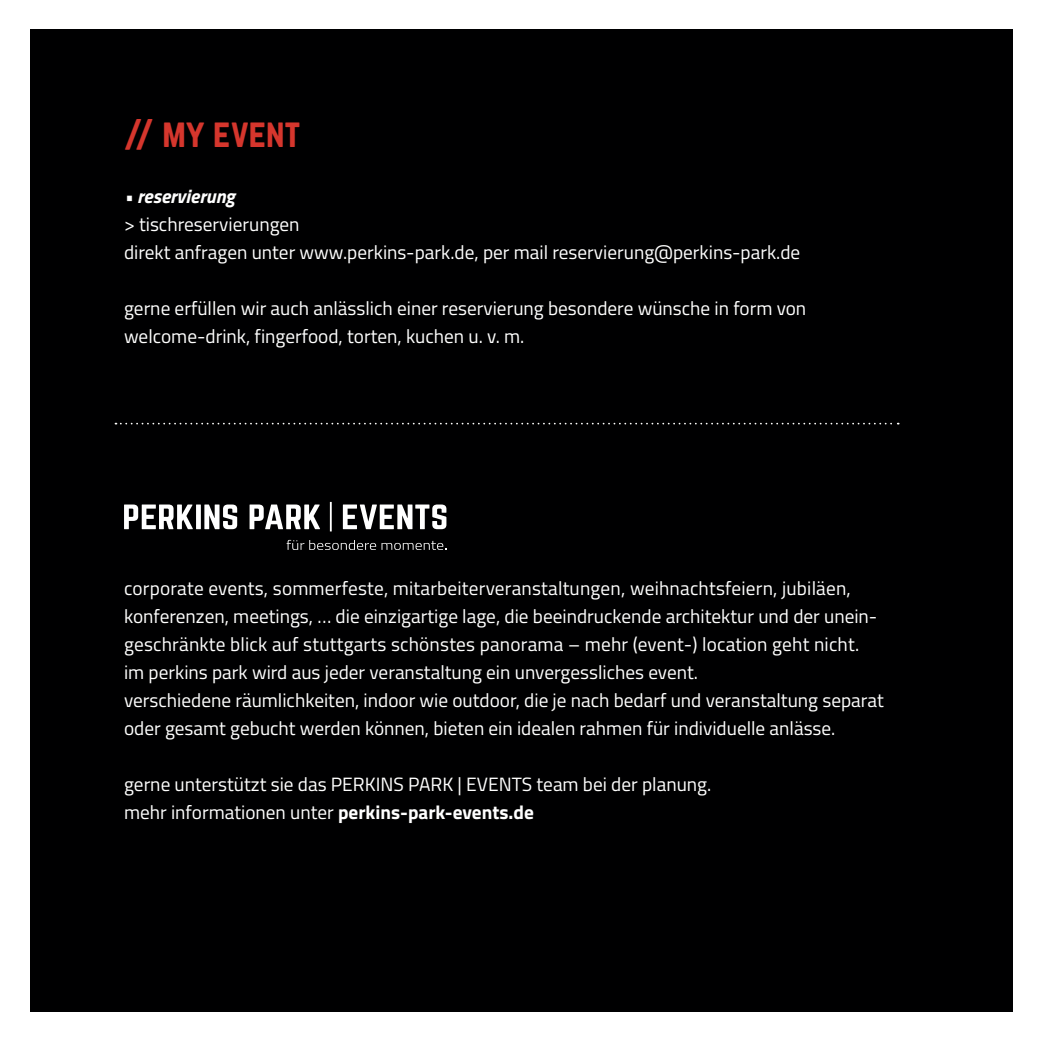
<style>
.page{position:relative;width:1042px;height:1042px;background:#fff}
.page>*{position:absolute;margin:0;border:0;box-sizing:border-box;transform-origin:0 0}
.t1{font:35px "Norwester";color:#d5362d}
.t2{font:19.25px/28px "Titillium";color:#fff}
.t3{font:italic 700 19.25px "Titillium";color:#fff}
.s1{font-weight:700}
</style>
<div class="page">
<div style="left:30px;top:30px;width:982px;height:982px;background:#000001"></div>
<svg style="left:124px;top:504px;width:69px;height:25px"></svg>
<div style="left:196px;top:504px;width:5px;height:25px;background:#fff"></div>
<svg style="left:204px;top:504px;width:33px;height:25px"></svg>
<svg style="left:250px;top:504px;width:70px;height:25px"></svg>
<svg style="left:343px;top:504px;width:103px;height:25px"></svg>
<hr style="left:330px;top:502px;width:2px;height:29px;background:#fff">
<svg style="left:287px;top:540px;width:159px;height:10px"></svg>
<svg style="left:115px;top:423px;width:783px;height:1px"></svg>
<h1 class="t1" style="left:124px;top:116px;width:178px">// MY EVENT</h1>
<p class="t3" style="left:124px;top:181px;width:112px">• reservierung</p>
<p class="t2" style="left:124px;top:209px;width:678px">&gt; tischreservierungen<br>direkt anfragen unter www.perkins-park.de, per mail reservierung@perkins-park.de</p>
<p class="t2" style="left:124px;top:293px;width:684px">gerne erfüllen wir auch anlässlich einer reservierung besondere wünsche in form von welcome-drink, fingerfood, torten, kuchen u. v. m.</p>
<p class="t2" style="left:124px;top:573px;width:761px">corporate events, sommerfeste, mitarbeiterveranstaltungen, weihnachtsfeiern, jubiläen, konferenzen, meetings, … die einzigartige lage, die beeindruckende architektur und der unein&shy;geschränkte blick auf stuttgarts schönstes panorama – mehr (event-) location geht nicht. im perkins park wird aus jeder veranstaltung ein unvergessliches event.<br>verschiedene räumlichkeiten, indoor wie outdoor, die je nach bedarf und veranstaltung separat oder gesamt gebucht werden können, bieten ein idealen rahmen für individuelle anlässe.</p>
<p class="t2" style="left:124px;top:769px;width:589px">gerne unterstützt sie das PERKINS PARK | EVENTS team bei der planung. mehr informationen unter <span class="s1">perkins-park-events.de</span></p>
</div>
